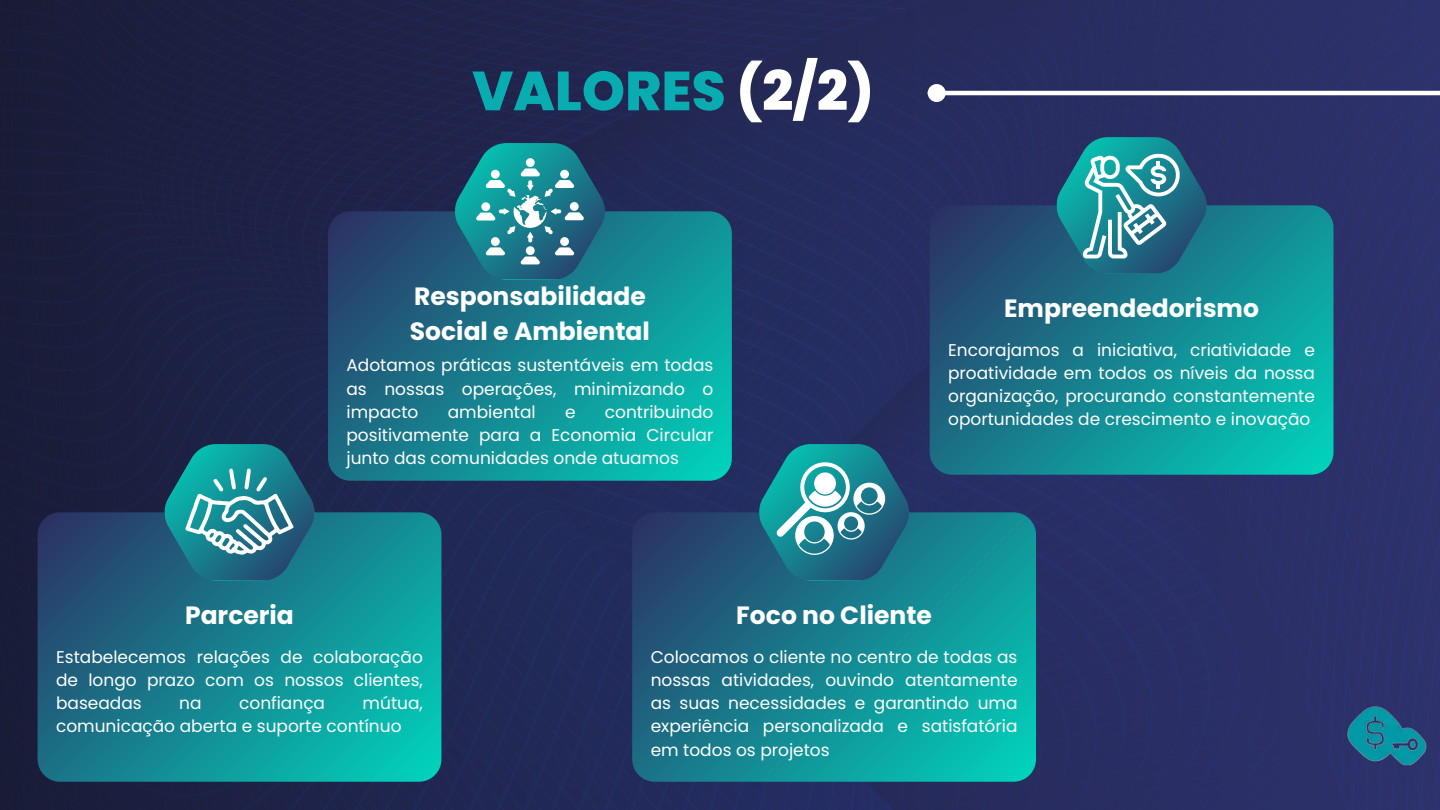
<style>
.page{position:relative;width:1440px;height:810px;background:#fff}
.page>*{position:absolute;margin:0;border:0;box-sizing:border-box;transform-origin:0 0}
.t1{font:800 55px "Poppins";color:#08acb1}
.t2{font:700 25px/34.5px "Poppins";color:#fff}
.t3{font:17px/23.2px "Poppins";color:#fff;text-align:justify}
.s1{color:#fff}
</style>
<div class="page">
<img style="left:0;top:0;width:1440px;height:810px">
<svg style="left:930px;top:205px;width:403px;height:270px;background:#158490"></svg>
<hr style="left:945px;top:91px;width:495px;height:4px;background:#fff">
<div style="left:930px;top:86px;width:13px;height:14px;background:#fff;border-radius:50%"></div>
<div style="left:928px;top:84px;width:18px;height:18px;border:4px solid #fff;border-radius:50%"></div>
<svg style="left:328px;top:211px;width:404px;height:270px;background:#168490"></svg>
<svg style="left:632px;top:512px;width:404px;height:270px;background:#168490"></svg>
<svg style="left:38px;top:512px;width:403px;height:270px;background:#158490"></svg>
<svg style="left:455px;top:143px;width:150px;height:137px;background:#318393"></svg>
<svg style="left:1056px;top:137px;width:151px;height:137px;background:#3a8899"></svg>
<svg style="left:164px;top:444px;width:151px;height:137px;background:#328393"></svg>
<svg style="left:759px;top:444px;width:150px;height:137px;background:#398697"></svg>
<img style="left:1313px;top:696px;width:127px;height:72px">
<h1 class="t1" style="left:472px;top:53px;width:403px">VALORES <span class="s1">(2/2)</span></h1>
<h2 class="t2" style="left:410px;top:279px;width:242px">Responsabilidade<br>Social e Ambiental</h2>
<p class="t3" style="left:347px;top:354px;width:368px">Adotamos práticas sustentáveis em todas as nossas operações, minimizando o impacto</p>
<p class="t3" style="left:347px;top:400px;width:368px;text-indent:258px">contribuindo positivamente para a Economia Circular junto das comunidades onde atuamos</p>
<p class="t3" style="left:448px;top:400px;width:89px">ambiental</p>
<p class="t3" style="left:565px;top:400px;width:12px">e</p>
<h2 class="t2" style="left:1004px;top:291px;width:256px">Empreendedorismo</h2>
<p class="t3" style="left:948px;top:338px;width:368px">Encorajamos a iniciativa, criatividade e proatividade em todos os níveis da nossa organização, procurando constantemente oportunidades de crescimento e inovação</p>
<h2 class="t2" style="left:185px;top:598px;width:110px">Parceria</h2>
<p class="t3" style="left:56px;top:645px;width:368px">Estabelecemos relações de colaboração de longo prazo com os nossos clientes, baseadas</p>
<p class="t3" style="left:56px;top:692px;width:368px;text-indent:307px">mútua, comunicação aberta e suporte contínuo</p>
<p class="t3" style="left:179px;top:692px;width:24px">na</p>
<p class="t3" style="left:239px;top:692px;width:87px">confiança</p>
<h2 class="t2" style="left:736px;top:598px;width:197px">Foco no Cliente</h2>
<p class="t3" style="left:651px;top:645px;width:368px">Colocamos o cliente no centro de todas as nossas atividades, ouvindo atentamente as suas necessidades e garantindo uma experiência personalizada e satisfatória em todos os projetos</p>
</div>
